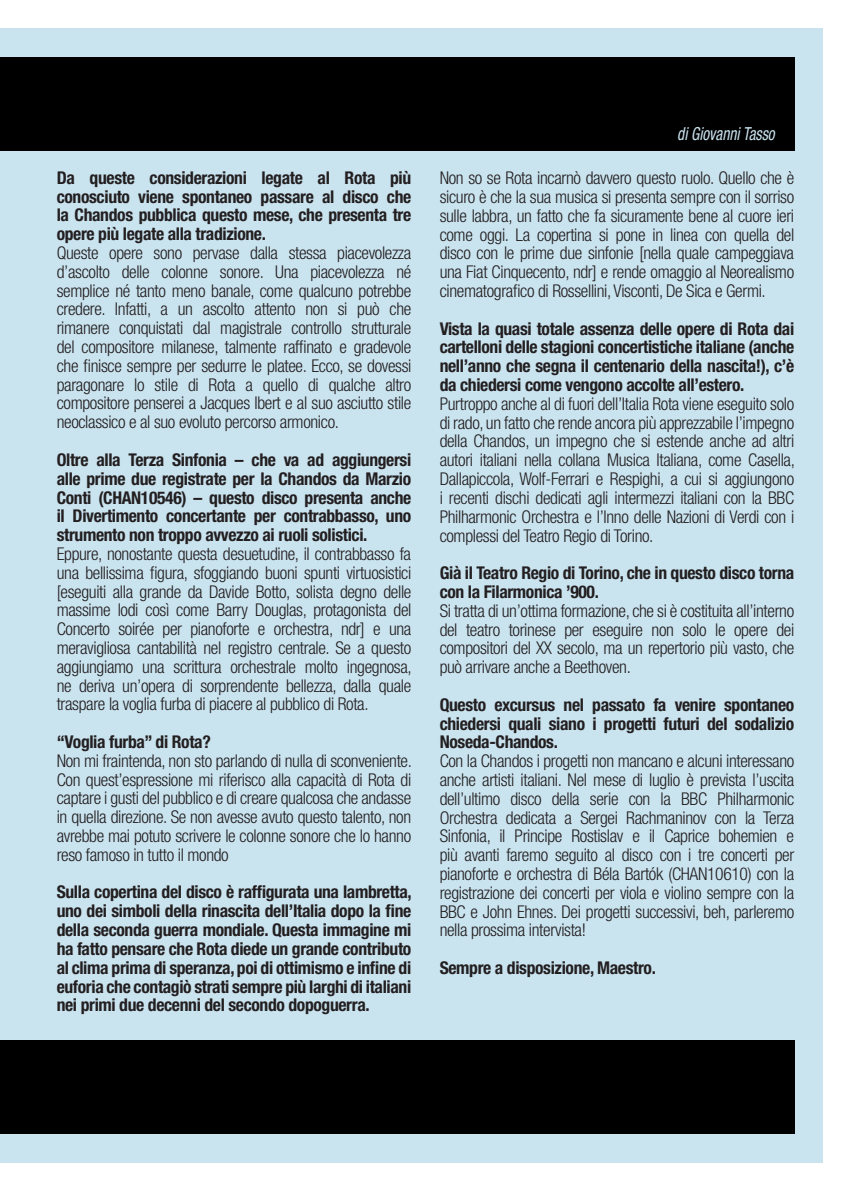
<style>
.page{position:relative;width:851px;height:1191px;background:#fff}
.page>*{position:absolute;margin:0;border:0;box-sizing:border-box;transform-origin:0 0}
.t1{font:italic condensed 18px "Helvetica Neue";color:#c9e3ef;scale:.85 1}
.t2{font:300 condensed 17.6px/18.8px "Helvetica Neue";letter-spacing:-.02em;color:#231f20;text-align:justify}
.t3{font:700 condensed 17.6px/18.8px "Helvetica Neue";letter-spacing:-.02em;color:#231f20;text-align:justify}
</style>
<div class="page">
<div style="left:0;top:28px;width:822px;height:1134px;background:#c9e3ef"></div>
<div style="left:0;top:57px;width:794px;height:93px;background:#000"></div>
<div style="left:0;top:1040px;width:794px;height:94px;background:#000"></div>
<p class="t3" style="left:57px;top:168px;width:356px">Da queste considerazioni legate al Rota più conosciuto viene spontaneo passare al disco che la Chandos pubblica questo mese, che presenta tre opere più legate alla tradizione.</p>
<p class="t2" style="left:57px;top:243px;width:356px">Queste opere sono pervase dalla stessa piacevolezza d’ascolto delle colonne sonore. Una piacevolezza né semplice né tanto meno banale, come qualcuno potrebbe credere. Infatti, a un ascolto attento non si può che rimanere conquistati dal magistrale controllo strutturale del compositore milanese, talmente raffinato e gradevole che finisce sempre per sedurre le platee. Ecco, se dovessi paragonare lo stile di Rota a quello di qualche altro compositore penserei a Jacques Ibert e al suo asciutto stile neoclassico e al suo evoluto percorso armonico.</p>
<p class="t3" style="left:57px;top:450px;width:356px">Oltre alla Terza Sinfonia – che va ad aggiungersi alle prime due registrate per la Chandos da Marzio Conti (CHAN10546) – questo disco presenta anche il Divertimento concertante per contrabbasso, uno strumento non troppo avvezzo ai ruoli solistici.</p>
<p class="t2" style="left:57px;top:544px;width:356px">Eppure, nonostante questa desuetudine, il contrabbasso fa una bellissima figura, sfoggiando buoni spunti virtuosistici [eseguiti alla grande da Davide Botto, solista degno delle massime lodi così come Barry Douglas, protagonista del Concerto soirée per pianoforte e orchestra, ndr] e una meravigliosa cantabilità nel registro centrale. Se a questo aggiungiamo una scrittura orchestrale molto ingegnosa, ne deriva un’opera di sorprendente bellezza, dalla quale traspare la voglia furba di piacere al pubblico di Rota.</p>
<p class="t3" style="left:57px;top:732px;width:155px">“Voglia furba” di Rota?</p>
<p class="t2" style="left:57px;top:751px;width:356px">Non mi fraintenda, non sto parlando di nulla di sconveniente.<br>Con quest’espressione mi riferisco alla capacità di Rota di captare i gusti del pubblico e di creare qualcosa che andasse in quella direzione. Se non avesse avuto questo talento, non avrebbe mai potuto scrivere le colonne sonore che lo hanno reso famoso in tutto il mondo</p>
<p class="t3" style="left:57px;top:882px;width:356px">Sulla copertina del disco è raffigurata una lambretta, uno dei simboli della rinascita dell’Italia dopo la fine della seconda guerra mondiale. Questa immagine mi ha fatto pensare che Rota diede un grande contributo al clima prima di speranza, poi di ottimismo e infine di euforia che contagiò strati sempre più larghi di italiani nei primi due decenni del secondo dopoguerra.</p>
<p class="t1" style="left:677px;top:124px;width:116px">di Giovanni Tasso</p>
<p class="t2" style="left:439px;top:168px;width:356px">Non so se Rota incarnò davvero questo ruolo. Quello che è sicuro è che la sua musica si presenta sempre con il sorriso sulle labbra, un fatto che fa sicuramente bene al cuore ieri come oggi. La copertina si pone in linea con quella del disco con le prime due sinfonie [nella quale campeggiava una Fiat Cinquecento, ndr] e rende omaggio al Neorealismo cinematografico di Rossellini, Visconti, De Sica e Germi.</p>
<p class="t3" style="left:439px;top:319px;width:356px">Vista la quasi totale assenza delle opere di Rota dai cartelloni delle stagioni concertistiche italiane (anche nell’anno che segna il centenario della nascita!), c’è da chiedersi come vengono accolte all’estero.</p>
<p class="t2" style="left:439px;top:394px;width:357px">Purtroppo anche al di fuori dell’Italia Rota viene eseguito solo di rado, un fatto che rende ancora più apprezzabile l’impegno della Chandos, un impegno che si estende anche ad altri autori italiani nella collana Musica Italiana, come Casella, Dallapiccola, Wolf-Ferrari e Respighi, a cui si aggiungono i recenti dischi dedicati agli intermezzi italiani con la BBC Philharmonic Orchestra e l’Inno delle Nazioni di Verdi con i complessi del Teatro Regio di Torino.</p>
<p class="t3" style="left:439px;top:563px;width:356px">Già il Teatro Regio di Torino, che in questo disco torna con la Filarmonica ’900.</p>
<p class="t2" style="left:439px;top:601px;width:356px">Si tratta di un’ottima formazione, che si è costituita all’interno del teatro torinese per eseguire non solo le opere dei compositori del XX secolo, ma un repertorio più vasto, che può arrivare anche a Beethoven.</p>
<p class="t3" style="left:439px;top:695px;width:356px">Questo excursus nel passato fa venire spontaneo chiedersi quali siano i progetti futuri del sodalizio Noseda-Chandos.</p>
<p class="t2" style="left:439px;top:751px;width:356px">Con la Chandos i progetti non mancano e alcuni interessano anche artisti italiani. Nel mese di luglio è prevista l’uscita dell’ultimo disco della serie con la BBC Philharmonic Orchestra dedicata a Sergei Rachmaninov con la Terza Sinfonia, il Principe Rostislav e il Caprice bohemien e più avanti faremo seguito al disco con i tre concerti per pianoforte e orchestra di Béla Bartók (CHAN10610) con la registrazione dei concerti per viola e violino sempre con la BBC e John Ehnes. Dei progetti successivi, beh, parleremo nella prossima intervista!</p>
<p class="t3" style="left:439px;top:958px;width:218px">Sempre a disposizione, Maestro.</p>
</div>
